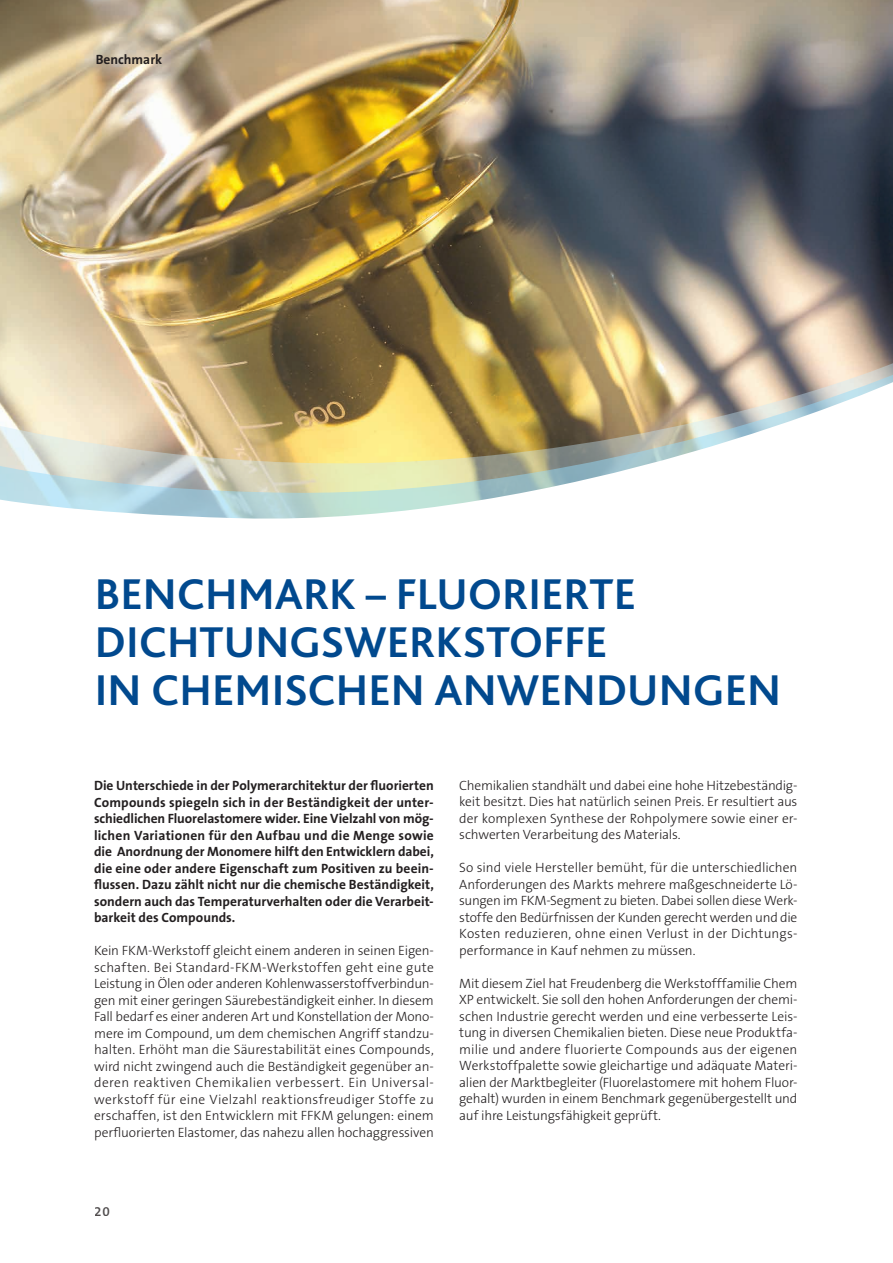
<style>
.page{position:relative;width:893px;height:1263px;background:#fff}
.page>*{position:absolute;margin:0;border:0;box-sizing:border-box;transform-origin:0 0}
.t1{font:700 45px/48px "Bliss 2";color:#01498e}
.t2{font:300 13.5px/16.5px "The Sans B3";letter-spacing:-.01em;color:#231f20;text-align:justify}
.t3{font:700 13.5px/16.5px "The Sans B7";color:#231f20;text-align:justify}
.t4{font:600 13.5px "The Sans B6";color:#231f20}
</style>
<div class="page">
<img style="left:0;top:0;width:893px;height:363px">
<img style="left:0;top:363px;width:893px;height:12px">
<svg style="left:0;top:375px;width:893px;height:7px;background:#baa77e"></svg>
<img style="left:0;top:382px;width:893px;height:137px">
<p class="t3" style="left:96px;top:52px;width:68px">Benchmark</p>
<h1 class="t1" style="left:95px;top:569px;width:688px">BENCHMARK – FLUORIERTE<br>DICHTUNGSWERKSTOFFE<br>IN CHEMISCHEN ANWENDUNGEN</h1>
<p class="t3" style="left:94px;top:778px;width:341px">Die Unterschiede in der Polymerarchitektur der fluorierten Compounds spiegeln sich in der Beständigkeit der unter&shy;schiedlichen Fluorelastomere wider. Eine Vielzahl von mög&shy;lichen Variationen für den Aufbau und die Menge sowie die Anordnung der Monomere hilft den Entwicklern dabei, die eine oder andere Eigenschaft zum Positiven zu beein&shy;flussen. Dazu zählt nicht nur die chemische Beständigkeit, sondern auch das Temperaturverhalten oder die Verarbeit&shy;barkeit des Compounds.</p>
<p class="t2" style="left:94px;top:943px;width:341px">Kein FKM-Werkstoff gleicht einem anderen in seinen Eigen&shy;schaften. Bei Standard-FKM-Werkstoffen geht eine gute Leistung in Ölen oder anderen Kohlenwasserstoffverbindun&shy;gen mit einer geringen Säurebeständigkeit einher. In diesem Fall bedarf es einer anderen Art und Konstellation der Mono&shy;mere im Compound, um dem chemischen Angriff standzu&shy;halten. Erhöht man die Säurestabilität eines Compounds, wird nicht zwingend auch die Beständigkeit gegenüber an&shy;deren reaktiven Chemikalien verbessert. Ein Universal&shy;werkstoff für eine Vielzahl reaktionsfreudiger Stoffe zu erschaffen, ist den Entwicklern mit FFKM gelungen: einem perfluorierten Elastomer, das nahezu allen hochaggressiven</p>
<p class="t2" style="left:459px;top:777px;width:340px">Chemikalien standhält und dabei eine hohe Hitzebeständig&shy;keit besitzt. Dies hat natürlich seinen Preis. Er resultiert aus der komplexen Synthese der Rohpolymere sowie einer er&shy;schwerten Verarbeitung des Materials.</p>
<p class="t2" style="left:459px;top:860px;width:340px">So sind viele Hersteller bemüht, für die unterschiedlichen Anforderungen des Markts mehrere maßgeschneiderte Lö&shy;sungen im FKM-Segment zu bieten. Dabei sollen diese Werk&shy;stoffe den Bedürfnissen der Kunden gerecht werden und die Kosten reduzieren, ohne einen Verlust in der Dichtungs&shy;performance in Kauf nehmen zu müssen.</p>
<p class="t2" style="left:459px;top:975px;width:340px">Mit diesem Ziel hat Freudenberg die Werkstofffamilie Chem XP entwickelt. Sie soll den hohen Anforderungen der chemi&shy;schen Industrie gerecht werden und eine verbesserte Leis&shy;tung in diversen Chemikalien bieten. Diese neue Produktfa&shy;milie und andere fluorierte Compounds aus der eigenen Werkstoffpalette sowie gleichartige und adäquate Materi&shy;alien der Marktbegleiter (Fluorelastomere mit hohem Fluor&shy;gehalt) wurden in einem Benchmark gegenübergestellt und auf ihre Leistungsfähigkeit geprüft.</p>
<p class="t4" style="left:95px;top:1204px;width:16px">20</p>
</div>
